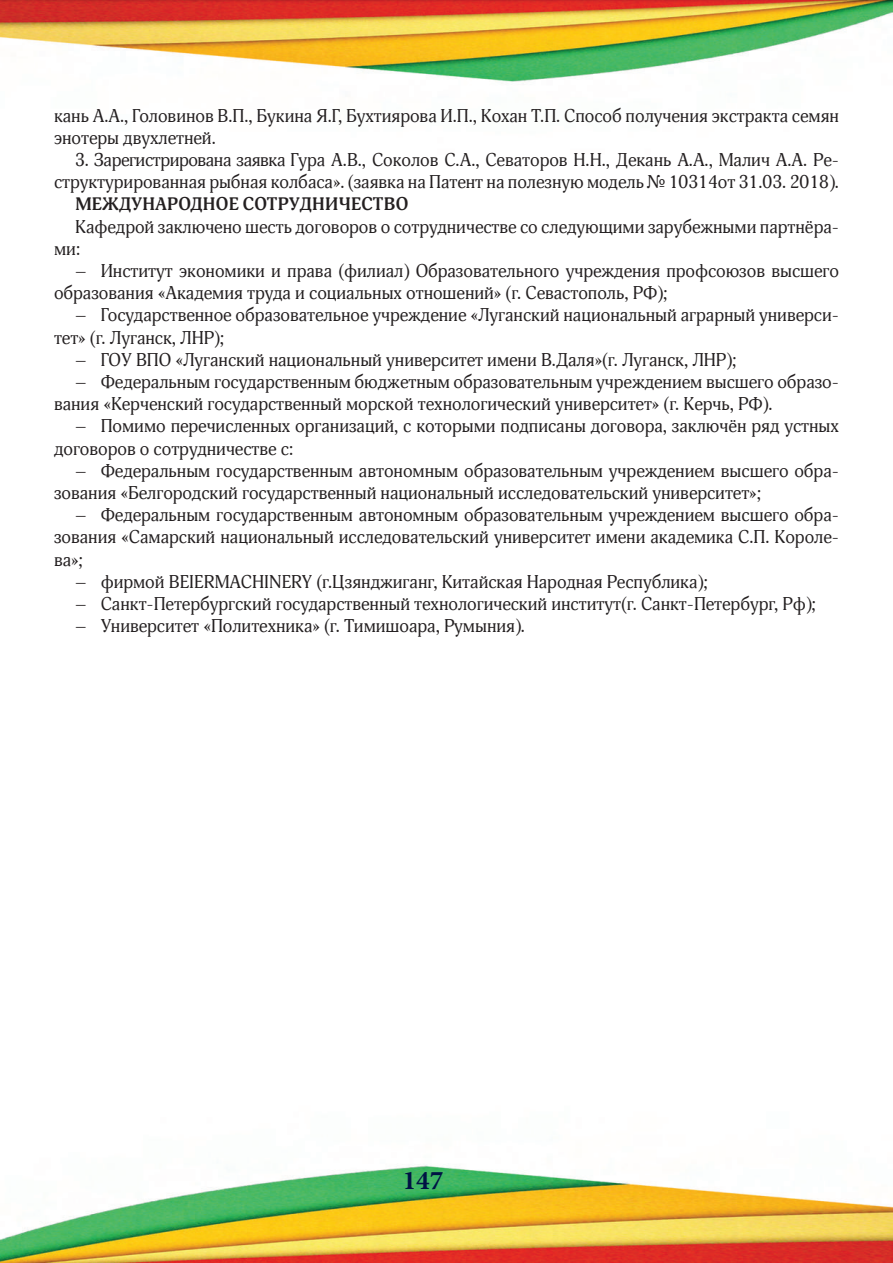
<style>
.page{position:relative;width:893px;height:1263px;background:#fff}
.page>*{position:absolute;margin:0;border:0;box-sizing:border-box;transform-origin:0 0}
.t1{font:700 27px "Minion Pro";color:#001344}
.t2{font:18px/22.2px "Adonis C";color:#231f20}
.t3{font:700 18px "Adonis C";color:#231f20}
</style>
<div class="page">
<img style="left:0;top:0;width:893px;height:1263px">
<p class="t2" style="left:54px;top:105px;width:786px">кань А.А., Головинов В.П., Букина Я.Г, Бухтиярова И.П., Кохан Т.П. Способ получения экстракта семян энотеры двухлетней.</p>
<p class="t2" style="left:54px;top:149px;width:786px;text-align:right">3. Зарегистрирована заявка Гура А.В., Соколов С.А., Севаторов Н.Н., Декань А.А., Малич А.А. Ре&shy;структурированная рыбная колбаса». (заявка на Патент на полезную модель № 10314от 31.03. 2018).</p>
<p class="t3" style="left:75px;top:194px;width:334px">МЕЖДУНАРОДНОЕ СОТРУДНИЧЕСТВО</p>
<p class="t2" style="left:54px;top:216px;width:786px;text-indent:21px">Кафедрой заключено шесть договоров о сотрудничестве со следующими зарубежными партнёра&shy;ми:</p>
<p class="t2" style="left:54px;top:260px;width:786px;text-indent:21px">– Институт экономики и права (филиал) Образовательного учреждения профсоюзов высшего образования «Академия труда и социальных отношений» (г. Севастополь, РФ);</p>
<p class="t2" style="left:54px;top:304px;width:786px;text-indent:21px">– Государственное образовательное учреждение «Луганский национальный аграрный универси&shy;тет» (г. Луганск, ЛНР);</p>
<p class="t2" style="left:75px;top:349px;width:663px">– ГОУ ВПО «Луганский национальный университет имени В.Даля»(г. Луганск, ЛНР);</p>
<p class="t2" style="left:54px;top:371px;width:786px;text-indent:21px">– Федеральным государственным бюджетным образовательным учреждением высшего образо&shy;вания «Керченский государственный морской технологический университет» (г. Керчь, РФ).</p>
<p class="t2" style="left:54px;top:415px;width:786px;text-indent:21px">– Помимо перечисленных организаций, с которыми подписаны договора, заключён ряд устных договоров о сотрудничестве с:</p>
<p class="t2" style="left:54px;top:460px;width:786px;text-indent:21px">– Федеральным государственным автономным образовательным учреждением высшего обра&shy;зования «Белгородский государственный национальный исследовательский университет»;</p>
<p class="t2" style="left:54px;top:504px;width:786px;text-align:justify;text-indent:21px">– Федеральным государственным автономным образовательным учреждением высшего обра&shy;зования «Самарский национальный исследовательский университет имени академика С.П. Короле&shy;ва»;</p>
<p class="t2" style="left:75px;top:571px;width:635px">– фирмой BEIERMACHINERY (г.Цзянджиганг, Китайская Народная Республика);</p>
<p class="t2" style="left:75px;top:593px;width:743px">– Санкт-Петербургский государственный технологический институт(г. Санкт-Петербург, Рф);</p>
<p class="t2" style="left:75px;top:615px;width:451px">– Университет «Политехника» (г. Тимишоара, Румыния).</p>
<h1 class="t1" style="left:403px;top:1161px;width:42px">147</h1>
</div>
